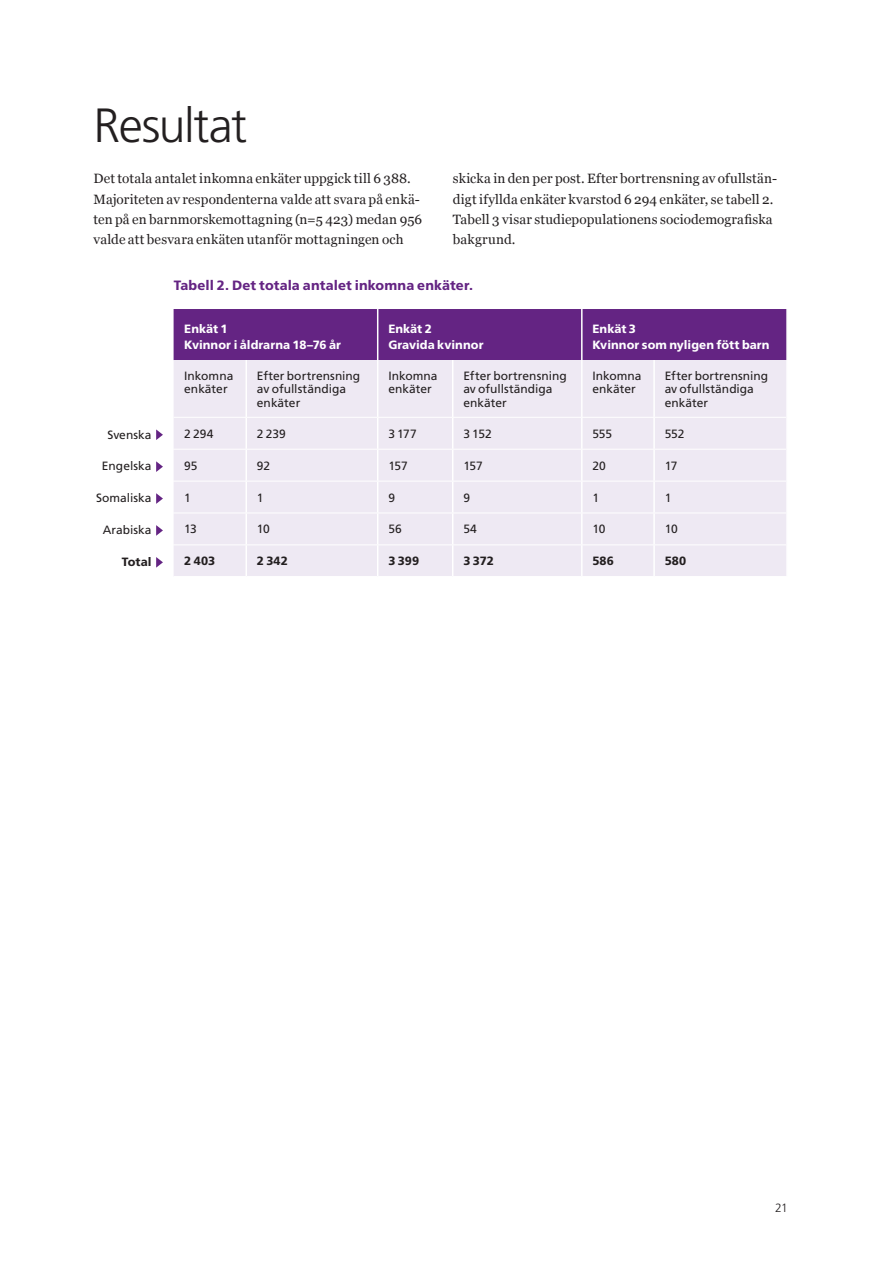
<style>
.page{position:relative;width:893px;height:1263px;background:#fff}
.page>*{position:absolute;margin:0;border:0;box-sizing:border-box;transform-origin:0 0}
.Rubrik_1{font:300 48px "Frutiger SLLOTF";letter-spacing:-.025em;color:#231f20}
.Text_1_utan_indrag{font:13.5px/20.2px "Georgia";letter-spacing:.01em;color:#231f20}
.Rubrik_6{font:800 13.5px "Frutiger SLLOTF";letter-spacing:.005em;color:#642483}
.Tabelltext{font:12px/13.5px "Frutiger SLLOTF";color:#231f20}
.Tabellrubrik{font:800 12px/16.5px "Frutiger SLLOTF";color:#fff}
.Tabelltext-2{font:800 12px "Frutiger SLLOTF";letter-spacing:.005em;color:#231f20}
.t1{font:300 12px "Frutiger SLLOTF";color:#231f20}
</style>
<div class="page">
<div style="left:174px;top:309px;width:612px;height:51px;background:#642483"></div>
<div style="left:174px;top:360px;width:612px;height:216px;background:#eee9f3"></div>
<hr style="left:377px;top:309px;width:1px;height:51px;background:#fff">
<hr style="left:581px;top:309px;width:2px;height:51px;background:#fff">
<hr style="left:245px;top:360px;width:2px;height:57px;background:#fff">
<hr style="left:377px;top:360px;width:1px;height:57px;background:#fff">
<hr style="left:452px;top:360px;width:1px;height:57px;background:#fff">
<hr style="left:581px;top:360px;width:2px;height:57px;background:#fff">
<hr style="left:653px;top:360px;width:2px;height:57px;background:#fff">
<hr style="left:245px;top:418px;width:2px;height:31px;background:#fff">
<hr style="left:377px;top:418px;width:1px;height:31px;background:#fff">
<hr style="left:452px;top:418px;width:1px;height:31px;background:#fff">
<hr style="left:581px;top:418px;width:2px;height:31px;background:#fff">
<hr style="left:653px;top:418px;width:2px;height:31px;background:#fff">
<hr style="left:245px;top:450px;width:2px;height:31px;background:#fff">
<hr style="left:377px;top:450px;width:1px;height:31px;background:#fff">
<hr style="left:452px;top:450px;width:1px;height:31px;background:#fff">
<hr style="left:581px;top:450px;width:2px;height:31px;background:#fff">
<hr style="left:653px;top:450px;width:2px;height:31px;background:#fff">
<hr style="left:245px;top:481px;width:2px;height:32px;background:#fff">
<hr style="left:377px;top:481px;width:1px;height:32px;background:#fff">
<hr style="left:452px;top:481px;width:1px;height:32px;background:#fff">
<hr style="left:581px;top:481px;width:2px;height:32px;background:#fff">
<hr style="left:653px;top:481px;width:2px;height:32px;background:#fff">
<hr style="left:245px;top:513px;width:2px;height:31px;background:#fff">
<hr style="left:377px;top:513px;width:1px;height:31px;background:#fff">
<hr style="left:452px;top:513px;width:1px;height:31px;background:#fff">
<hr style="left:581px;top:513px;width:2px;height:31px;background:#fff">
<hr style="left:653px;top:513px;width:2px;height:31px;background:#fff">
<hr style="left:174px;top:417px;width:72px;height:1px;background:#fff">
<hr style="left:246px;top:417px;width:132px;height:1px;background:#fff">
<hr style="left:378px;top:417px;width:75px;height:1px;background:#fff">
<hr style="left:453px;top:417px;width:129px;height:1px;background:#fff">
<hr style="left:582px;top:417px;width:72px;height:1px;background:#fff">
<hr style="left:654px;top:417px;width:132px;height:1px;background:#fff">
<hr style="left:174px;top:449px;width:72px;height:1px;background:#fff">
<hr style="left:246px;top:449px;width:132px;height:1px;background:#fff">
<hr style="left:378px;top:449px;width:75px;height:1px;background:#fff">
<hr style="left:453px;top:449px;width:129px;height:1px;background:#fff">
<hr style="left:582px;top:449px;width:72px;height:1px;background:#fff">
<hr style="left:654px;top:449px;width:132px;height:1px;background:#fff">
<hr style="left:174px;top:481px;width:72px;height:1px;background:#fff">
<hr style="left:246px;top:481px;width:132px;height:1px;background:#fff">
<hr style="left:378px;top:481px;width:75px;height:1px;background:#fff">
<hr style="left:453px;top:481px;width:129px;height:1px;background:#fff">
<hr style="left:582px;top:481px;width:72px;height:1px;background:#fff">
<hr style="left:654px;top:481px;width:132px;height:1px;background:#fff">
<hr style="left:174px;top:513px;width:72px;height:1px;background:#fff">
<hr style="left:246px;top:513px;width:132px;height:1px;background:#fff">
<hr style="left:378px;top:513px;width:75px;height:1px;background:#fff">
<hr style="left:453px;top:513px;width:129px;height:1px;background:#fff">
<hr style="left:582px;top:513px;width:72px;height:1px;background:#fff">
<hr style="left:654px;top:513px;width:132px;height:1px;background:#fff">
<hr style="left:174px;top:544px;width:72px;height:1px;background:#fff">
<hr style="left:246px;top:544px;width:132px;height:1px;background:#fff">
<hr style="left:378px;top:544px;width:75px;height:1px;background:#fff">
<hr style="left:453px;top:544px;width:129px;height:1px;background:#fff">
<hr style="left:582px;top:544px;width:72px;height:1px;background:#fff">
<hr style="left:654px;top:544px;width:132px;height:1px;background:#fff">
<hr style="left:245px;top:545px;width:2px;height:31px;background:#fff">
<hr style="left:377px;top:545px;width:1px;height:31px;background:#fff">
<hr style="left:452px;top:545px;width:1px;height:31px;background:#fff">
<hr style="left:581px;top:545px;width:2px;height:31px;background:#fff">
<hr style="left:653px;top:545px;width:2px;height:31px;background:#fff">
<svg style="left:156px;top:429px;width:7px;height:11px"></svg>
<svg style="left:156px;top:461px;width:7px;height:11px"></svg>
<svg style="left:156px;top:493px;width:7px;height:11px"></svg>
<svg style="left:156px;top:525px;width:7px;height:11px"></svg>
<svg style="left:156px;top:557px;width:7px;height:11px"></svg>
<h1 class="Rubrik_1" style="left:94px;top:99px;width:155px">Resultat</h1>
<p class="Text_1_utan_indrag" style="left:94px;top:168px;width:330px">Det totala antalet inkomna enkäter uppgick till 6 388.<br>Majoriteten av respondenterna valde att svara på enkä&shy;ten på en barnmorskemottagning (n=5 423) medan 956 valde att besvara enkäten utanför mottagningen och</p>
<p class="Text_1_utan_indrag" style="left:453px;top:168px;width:326px">skicka in den per post. Efter bortrensning av ofullstän&shy;digt ifyllda enkäter kvarstod 6 294 enkäter, se tabell 2.<br>Tabell 3 visar studiepopulationens sociodemografiska bakgrund.</p>
<h1 class="Rubrik_6" style="left:174px;top:277px;width:301px">Tabell 2. Det totala antalet inkomna enkäter.</h1>
<h1 class="Tabellrubrik" style="left:184px;top:320px;width:159px">Enkät 1<br>Kvinnor i åldrarna 18–76 år</h1>
<h1 class="Tabellrubrik" style="left:388px;top:320px;width:97px">Enkät 2<br>Gravida kvinnor</h1>
<h1 class="Tabellrubrik" style="left:592px;top:320px;width:179px">Enkät 3<br>Kvinnor som nyligen fött barn</h1>
<p class="Tabelltext" style="left:184px;top:369px;width:51px">Inkomna enkäter</p>
<p class="Tabelltext" style="left:257px;top:369px;width:105px">Efter bortrensning av ofullständiga enkäter</p>
<p class="Tabelltext" style="left:388px;top:369px;width:51px">Inkomna enkäter</p>
<p class="Tabelltext" style="left:463px;top:369px;width:105px">Efter bortrensning av ofullständiga enkäter</p>
<p class="Tabelltext" style="left:592px;top:369px;width:51px">Inkomna enkäter</p>
<p class="Tabelltext" style="left:665px;top:369px;width:105px">Efter bortrensning av ofullständiga enkäter</p>
<p class="Tabelltext" style="left:107px;top:427px;width:46px">Svenska</p>
<p class="Tabelltext" style="left:184px;top:427px;width:31px">2 294</p>
<p class="Tabelltext" style="left:257px;top:427px;width:30px">2 239</p>
<p class="Tabelltext" style="left:388px;top:427px;width:30px">3 177</p>
<p class="Tabelltext" style="left:463px;top:427px;width:30px">3 152</p>
<p class="Tabelltext" style="left:592px;top:427px;width:21px">555</p>
<p class="Tabelltext" style="left:665px;top:427px;width:21px">552</p>
<p class="Tabelltext" style="left:102px;top:459px;width:51px">Engelska</p>
<p class="Tabelltext" style="left:184px;top:459px;width:15px">95</p>
<p class="Tabelltext" style="left:257px;top:459px;width:15px">92</p>
<p class="Tabelltext" style="left:388px;top:459px;width:21px">157</p>
<p class="Tabelltext" style="left:463px;top:459px;width:21px">157</p>
<p class="Tabelltext" style="left:592px;top:459px;width:15px">20</p>
<p class="Tabelltext" style="left:665px;top:459px;width:14px">17</p>
<p class="Tabelltext" style="left:96px;top:491px;width:57px">Somaliska</p>
<p class="Tabelltext" style="left:184px;top:490px;width:8px">1</p>
<p class="Tabelltext" style="left:257px;top:490px;width:8px">1</p>
<p class="Tabelltext" style="left:388px;top:490px;width:8px">9</p>
<p class="Tabelltext" style="left:463px;top:490px;width:8px">9</p>
<p class="Tabelltext" style="left:592px;top:490px;width:8px">1</p>
<p class="Tabelltext" style="left:665px;top:490px;width:8px">1</p>
<p class="Tabelltext" style="left:103px;top:523px;width:50px">Arabiska</p>
<p class="Tabelltext" style="left:184px;top:522px;width:14px">13</p>
<p class="Tabelltext" style="left:257px;top:522px;width:15px">10</p>
<p class="Tabelltext" style="left:388px;top:522px;width:15px">56</p>
<p class="Tabelltext" style="left:463px;top:522px;width:15px">54</p>
<p class="Tabelltext" style="left:592px;top:522px;width:15px">10</p>
<p class="Tabelltext" style="left:665px;top:522px;width:15px">10</p>
<p class="Tabelltext-2" style="left:122px;top:555px;width:31px">Total</p>
<p class="Tabelltext-2" style="left:184px;top:554px;width:32px">2 403</p>
<p class="Tabelltext-2" style="left:257px;top:554px;width:33px">2 342</p>
<p class="Tabelltext-2" style="left:388px;top:554px;width:32px">3 399</p>
<p class="Tabelltext-2" style="left:463px;top:554px;width:32px">3 372</p>
<p class="Tabelltext-2" style="left:592px;top:554px;width:23px">586</p>
<p class="Tabelltext-2" style="left:665px;top:554px;width:23px">580</p>
<p class="t1" style="left:775px;top:1201px;width:14px">21</p>
</div>
